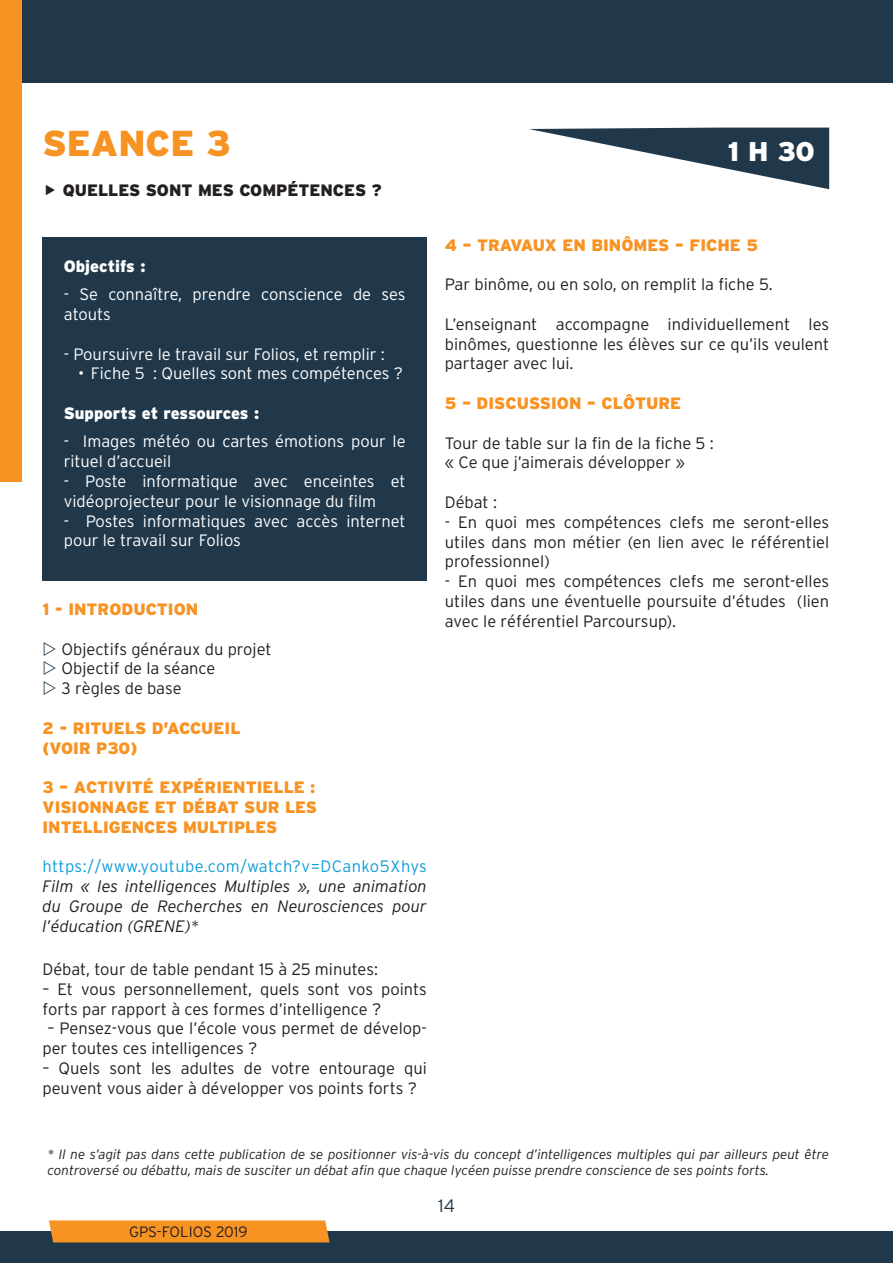
<style>
.page{position:relative;width:893px;height:1263px;background:#fff}
.page>*{position:absolute;margin:0;border:0;box-sizing:border-box;transform-origin:0 0}
.t1{font:900 36px "Interstate";color:#f79323}
.t2{font:900 27px "Interstate";color:#fff}
.t3{font:300 18px "Interstate";color:#20384a}
.t4{font:300 16.5px/19.8px "Interstate";color:#231f20}
.t5{font:300 16.5px/19.8px "Interstate";color:#fff}
.t6{font:900 16.5px/19.8px "Interstate";color:#f79323}
.t7{font:italic 300 16.5px/19.8px "Interstate";color:#231f20;text-align:justify}
.t8{font:300 16.5px "Interstate";letter-spacing:.025em;color:#0d9ed9}
.t9{font:900 16.5px "Interstate";color:#fff}
.t10{font:900 16.5px "Interstate";color:#231f20}
.t11{font:300 15px "Interstate";color:#231f20}
.t12{font:italic 300 13.5px/16.2px "Interstate";color:#231f20}
</style>
<div class="page">
<div style="left:0;top:0;width:893px;height:83px;background:#20384a"></div>
<div style="left:0;top:1231px;width:893px;height:32px;background:#20384a"></div>
<div style="left:49px;top:1220px;width:281px;height:22px;background:#f79323"></div>
<svg style="left:529px;top:128px;width:300px;height:61px"></svg>
<div style="left:43px;top:237px;width:384px;height:343px;background:#20384a"></div>
<div style="left:0;top:0;width:21px;height:481px;background:#f79323"></div>
<h1 class="t1" style="left:43px;top:130px;width:190px">SEANCE 3</h1>
<h2 class="t2" style="left:728px;top:142px;width:88px">1 H 30</h2>
<p class="t10" style="left:63px;top:184px;width:320px">QUELLES SONT MES COMPÉTENCES ?</p>
<p class="t9" style="left:64px;top:260px;width:83px">Objectifs :</p>
<p class="t5" style="left:64px;top:286px;width:343px">- Se connaître, prendre conscience de ses atouts</p>
<p class="t5" style="left:64px;top:345px;width:323px">- Poursuivre le travail sur Folios, et remplir :</p>
<p class="t5" style="left:78px;top:365px;width:327px">• Fiche 5 : Quelles sont mes compétences ?</p>
<p class="t9" style="left:64px;top:407px;width:197px">Supports et ressources :</p>
<p class="t5" style="left:64px;top:433px;width:343px">- Images météo ou cartes émotions pour le rituel d’accueil</p>
<p class="t5" style="left:64px;top:473px;width:343px">- Poste informatique avec enceintes et vidéoprojecteur pour le visionnage du film</p>
<p class="t5" style="left:64px;top:512px;width:343px">- Postes informatiques avec accès internet pour le travail sur Folios</p>
<p class="t6" style="left:43px;top:601px;width:157px">1 - INTRODUCTION</p>
<p class="t4" style="left:61px;top:640px;width:212px">Objectifs généraux du projet<br>Objectif de la séance<br>3 règles de base</p>
<p class="t6" style="left:43px;top:719px;width:200px">2 - RITUELS D’ACCUEIL (VOIR P30)</p>
<p class="t6" style="left:43px;top:779px;width:276px;text-align:justify">3 – ACTIVITÉ EXPÉRIENTIELLE :<br>VISIONNAGE ET DÉBAT SUR LES INTELLIGENCES MULTIPLES</p>
<p class="t8" style="left:43px;top:860px;width:386px">https://www.youtube.com/watch?v=DCanko5Xhys</p>
<p class="t7" style="left:43px;top:878px;width:386px">Film « les intelligences Multiples », une animation du Groupe de Recherches en Neurosciences pour l’éducation (GRENE)*</p>
<p class="t4" style="left:43px;top:961px;width:337px">Débat, tour de table pendant 15 à 25 minutes:</p>
<p class="t4" style="left:43px;top:980px;width:386px">– Et vous personnellement, quels sont vos points forts par rapport à ces formes d’intelligence ?</p>
<p class="t4" style="left:43px;top:1020px;width:386px;text-indent:5px">– Pensez-vous que l’école vous permet de dévelop&shy;per toutes ces intelligences ?</p>
<p class="t4" style="left:43px;top:1060px;width:386px">– Quels sont les adultes de votre entourage qui peuvent vous aider à développer vos points forts ?</p>
<p class="t6" style="left:445px;top:236px;width:315px">4 – TRAVAUX EN BINÔMES – FICHE 5</p>
<p class="t4" style="left:445px;top:276px;width:329px">Par binôme, ou en solo, on remplit la fiche 5.</p>
<p class="t4" style="left:445px;top:315px;width:386px;text-align:justify">L’enseignant accompagne individuellement les binômes, questionne les élèves sur ce qu’ils veulent partager avec lui.</p>
<p class="t6" style="left:445px;top:395px;width:238px">5 – DISCUSSION – CLÔTURE</p>
<p class="t4" style="left:445px;top:434px;width:270px">Tour de table sur la fin de la fiche 5 : « Ce que j’aimerais développer »</p>
<p class="t4" style="left:445px;top:494px;width:54px">Débat :</p>
<p class="t4" style="left:445px;top:513px;width:386px;text-align:justify">- En quoi mes compétences clefs me seront-elles utiles dans mon métier (en lien avec le référentiel professionnel)</p>
<p class="t4" style="left:445px;top:573px;width:386px;text-align:justify">- En quoi mes compétences clefs me seront-elles utiles dans une éventuelle poursuite d’études (lien avec le référentiel Parcoursup).</p>
<p class="t12" style="left:47px;top:1147px;width:783px">* Il ne s’agit pas dans cette publication de se positionner vis-à-vis du concept d’intelligences multiples qui par ailleurs peut être controversé ou débattu, mais de susciter un débat afin que chaque lycéen puisse prendre conscience de ses points forts.</p>
<p class="t11" style="left:129px;top:1226px;width:120px">GPS-FOLIOS 2019</p>
<p class="t3" style="left:438px;top:1199px;width:18px">14</p>
</div>
